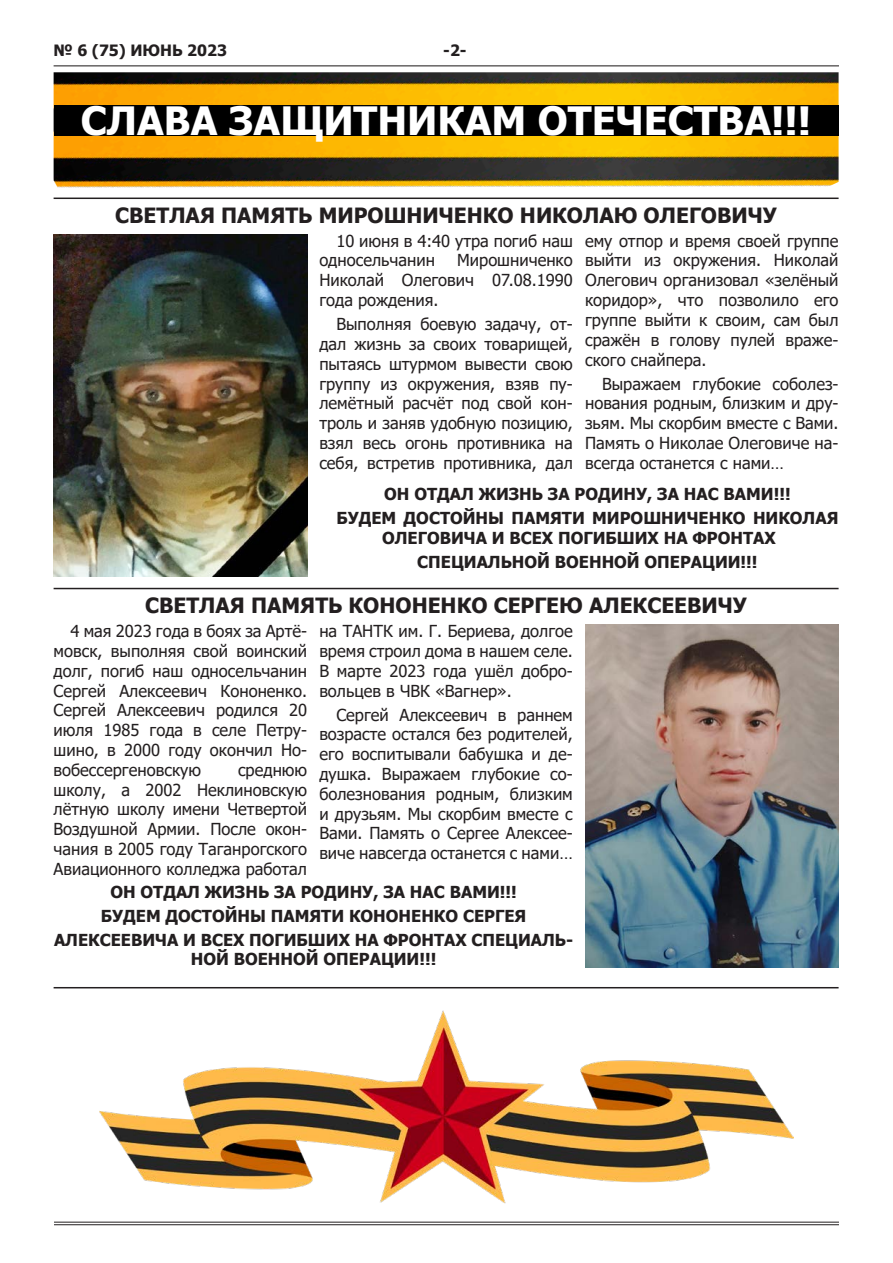
<style>
.page{position:relative;width:893px;height:1263px;background:#fff}
.page>*{position:absolute;margin:0;border:0;box-sizing:border-box;transform-origin:0 0}
.t1{font:700 39px "Tahoma";color:#fff}
.t2{font:700 21px "Tahoma";color:#231f20}
.t3{font:16.5px/19.8px "Tahoma";color:#231f20;text-align:justify}
.t4{font:700 16.5px/19.8px "Tahoma";color:#231f20}
.t5{font:700 15.6px "Tahoma";color:#231f20}
</style>
<div class="page">
<img style="left:585px;top:624px;width:254px;height:343px">
<img style="left:54px;top:234px;width:253px;height:342px">
<img style="left:54px;top:72px;width:785px;height:116px">
<div style="left:54px;top:105px;width:785px;height:30px;background:#000"></div>
<hr style="left:54px;top:198px;width:785px;height:1px;background:#231f20">
<hr style="left:54px;top:588px;width:785px;height:1px;background:#231f20">
<hr style="left:54px;top:987px;width:785px;height:1px;background:#231f20">
<img style="left:100px;top:1010px;width:693px;height:194px">
<hr style="left:54px;top:65px;width:785px;height:1px;background:#231f20">
<hr style="left:54px;top:1222px;width:785px;height:1px;background:#231f20">
<hr style="left:54px;top:1224px;width:785px;height:1px;background:#231f20">
<p class="t5" style="left:54px;top:39px;width:175px">№ 6 (75) ИЮНЬ 2023</p>
<p class="t5" style="left:443px;top:39px;width:25px">-2-</p>
<p class="t1" style="left:81px;top:93px;width:732px">СЛАВА ЗАЩИТНИКАМ ОТЕЧЕСТВА!!!</p>
<p class="t2" style="left:115px;top:200px;width:663px">СВЕТЛАЯ ПАМЯТЬ МИРОШНИЧЕНКО НИКОЛАЮ ОЛЕГОВИЧУ</p>
<p class="t3" style="left:585px;top:232px;width:255px">ему отпор и время своей группе выйти из окружения. Николай Олегович организовал «зелёный коридор», что позволило его группе выйти к своим, сам был сражён в голову пулей враже&shy;ского снайпера.</p>
<p class="t3" style="left:585px;top:375px;width:255px;text-indent:17px">Выражаем глубокие соболез&shy;нования родным, близким и дру&shy;зьям. Мы скорбим вместе с Вами.<br>Память о Николае Олеговиче на&shy;всегда останется с нами…</p>
<p class="t4" style="left:384px;top:484px;width:408px">ОН ОТДАЛ ЖИЗНЬ ЗА РОДИНУ, ЗА НАС ВАМИ!!!</p>
<p class="t4" style="left:382px;top:509px;width:458px;text-indent:-46px">БУДЕМ ДОСТОЙНЫ ПАМЯТИ МИРОШНИЧЕНКО НИКОЛАЯ<br>ОЛЕГОВИЧА И ВСЕХ ПОГИБШИХ НА ФРОНТАХ</p>
<p class="t4" style="left:417px;top:552px;width:342px">СПЕЦИАЛЬНОЙ ВОЕННОЙ ОПЕРАЦИИ!!!</p>
<p class="t3" style="left:319px;top:232px;width:255px;text-indent:17px">10 июня в 4:40 утра погиб наш односельчанин</p>
<p class="t3" style="left:319px;top:251px;width:255px;text-indent:138px">Мирошниченко Николай Олегович 07.08.1990 года рождения.</p>
<p class="t3" style="left:319px;top:315px;width:255px;text-indent:17px">Выполняя боевую задачу, от&shy;дал жизнь за своих товарищей, пытаясь штурмом вывести свою группу из окружения, взяв пу&shy;лемётный расчёт под свой кон&shy;троль и заняв удобную позицию, взял весь огонь противника на себя, встретив противника, дал</p>
<p class="t2" style="left:145px;top:591px;width:603px">СВЕТЛАЯ ПАМЯТЬ КОНОНЕНКО СЕРГЕЮ АЛЕКСЕЕВИЧУ</p>
<p class="t3" style="left:54px;top:622px;width:255px;text-indent:17px">4 мая 2023 года в боях за Артё&shy;мовск, выполняя свой воинский долг, погиб наш односельчанин Сергей Алексеевич Кононенко.<br>Сергей Алексеевич родился 20 июля 1985 года в селе Петру&shy;шино, в 2000 году окончил Но&shy;вобессергеновскую</p>
<p class="t3" style="left:54px;top:761px;width:255px;text-indent:184px">среднюю школу, а 2002 Неклиновскую лётную школу имени Четвертой Воздушной Армии. После окон&shy;чания в 2005 году Таганрогского Авиационного колледжа работал</p>
<p class="t3" style="left:319px;top:622px;width:255px">на ТАНТК им. Г. Бериева, долгое время строил дома в нашем селе.<br>В марте 2023 года ушёл добро&shy;вольцев в ЧВК «Вагнер».</p>
<p class="t3" style="left:319px;top:706px;width:255px;text-indent:17px">Сергей Алексеевич в раннем возрасте остался без родителей, его воспитывали бабушка и де&shy;душка. Выражаем глубокие со&shy;болезнования родным, близким и друзьям. Мы скорбим вместе с Вами. Память о Сергее Алексее&shy;виче навсегда останется с нами…</p>
<p class="t4" style="left:110px;top:882px;width:408px">ОН ОТДАЛ ЖИЗНЬ ЗА РОДИНУ, ЗА НАС ВАМИ!!!</p>
<p class="t4" style="left:101px;top:906px;width:427px">БУДЕМ ДОСТОЙНЫ ПАМЯТИ КОНОНЕНКО СЕРГЕЯ</p>
<p class="t4" style="left:54px;top:930px;width:521px;text-align:center">АЛЕКСЕЕВИЧА И ВСЕХ ПОГИБШИХ НА ФРОНТАХ СПЕЦИАЛЬ-<br>НОЙ ВОЕННОЙ ОПЕРАЦИИ!!!</p>
</div>
